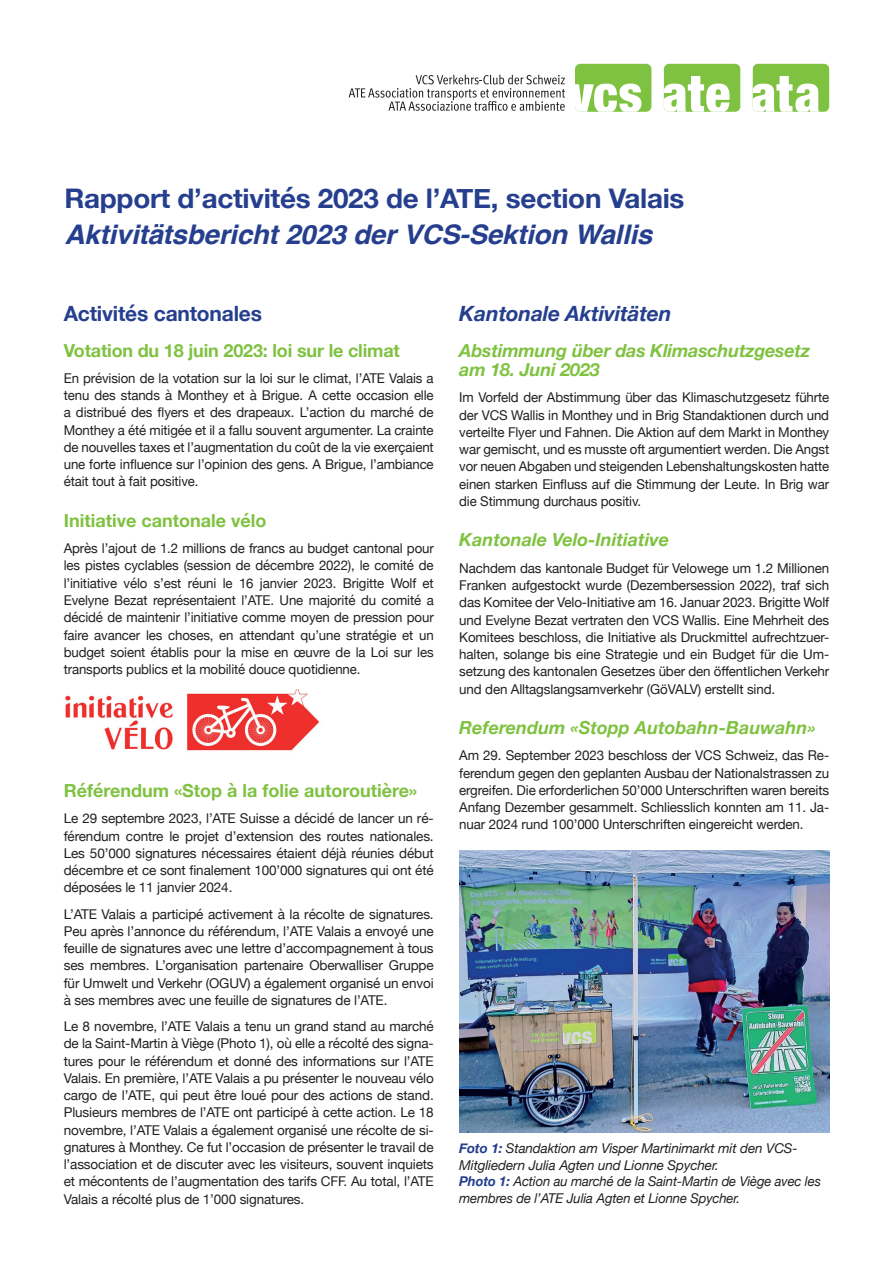
<style>
.page{position:relative;width:893px;height:1263px;background:#fff}
.page>*{position:absolute;margin:0;border:0;box-sizing:border-box;transform-origin:0 0}
.t1{font:700 27px "Helvetica Neue";letter-spacing:-.01em;color:#253f8e}
.t2{font:italic 700 27px "Helvetica";letter-spacing:-.01em;color:#253f8e}
.t3{font:italic 700 21px "Helvetica Neue";letter-spacing:-.01em;color:#253f8e}
.t4{font:700 21px "Helvetica Neue";letter-spacing:-.01em;color:#253f8e}
.t5{font:italic 700 18px/19.5px "Helvetica Neue";color:#7fc241}
.t6{font:700 18px "Helvetica Neue";color:#7fc241}
.t7{font:13.5px/17.2px "Helvetica Neue";letter-spacing:-.01em;color:#231f20;text-align:justify}
.t8{font:italic 13.5px/16.5px "Helvetica Neue";letter-spacing:-.01em;color:#231f20}
.s1{font-weight:700;color:#253f8e}
</style>
<div class="page">
<div style="left:753px;top:64px;width:76px;height:48px;background:#7fc241;border-radius:5px"></div>
<div style="left:664px;top:64px;width:76px;height:48px;background:#7fc241;border-radius:5px"></div>
<div style="left:575px;top:64px;width:76px;height:48px;background:#7fc241;border-radius:5px"></div>
<svg style="left:753px;top:76px;width:66px;height:36px"></svg>
<svg style="left:664px;top:76px;width:66px;height:36px"></svg>
<svg style="left:575px;top:84px;width:66px;height:28px"></svg>
<svg style="left:349px;top:75px;width:216px;height:36px"></svg>
<img style="left:65px;top:690px;width:255px;height:61px">
<img style="left:459px;top:851px;width:370px;height:282px">
<h1 class="t1" style="left:64px;top:178px;width:622px">Rapport d’activités 2023 de l’ATE, section Valais</h1>
<h1 class="t2" style="left:64px;top:218px;width:589px">Aktivitätsbericht 2023 der VCS-Sektion Wallis</h1>
<h2 class="t4" style="left:64px;top:297px;width:200px">Activités cantonales</h2>
<h3 class="t6" style="left:64px;top:336px;width:338px">Votation du 18 juin 2023: loi sur le climat</h3>
<p class="t7" style="left:64px;top:370px;width:371px">En prévision de la votation sur la loi sur le climat, l’ATE Valais a tenu des stands à Monthey et à Brigue. A cette occasion elle a distribué des flyers et des drapeaux. L’action du marché de Monthey a été mitigée et il a fallu souvent argumenter. La crainte de nouvelles taxes et l’augmentation du coût de la vie exerçaient une forte influence sur l’opinion des gens. A Brigue, l’ambiance était tout à fait positive.</p>
<h3 class="t6" style="left:64px;top:506px;width:204px">Initiative cantonale vélo</h3>
<p class="t7" style="left:64px;top:541px;width:371px">Après l’ajout de 1.2 millions de francs au budget cantonal pour les pistes cyclables (session de décembre 2022), le comité de l’initiative vélo s’est réuni le 16 janvier 2023. Brigitte Wolf et Evelyne Bezat représentaient l’ATE. Une majorité du comité a décidé de maintenir l’initiative comme moyen de pression pour faire avancer les choses, en attendant qu’une stratégie et un budget soient établis pour la mise en œuvre de la Loi sur les transports publics et la mobilité douce quotidienne.</p>
<h3 class="t6" style="left:64px;top:776px;width:355px">Référendum «Stop à la folie autoroutière»</h3>
<p class="t7" style="left:64px;top:811px;width:371px">Le 29 septembre 2023, l’ATE Suisse a décidé de lancer un ré&shy;férendum contre le projet d’extension des routes nationales.<br>Les 50’000 signatures nécessaires étaient déjà réunies début décembre et ce sont finalement 100’000 signatures qui ont été déposées le 11 janvier 2024.</p>
<p class="t7" style="left:64px;top:906px;width:371px">L’ATE Valais a participé activement à la récolte de signatures.<br>Peu après l’annonce du référendum, l’ATE Valais a envoyé une feuille de signatures avec une lettre d’accompagnement à tous ses membres. L’organisation partenaire Oberwalliser Gruppe für Umwelt und Verkehr (OGUV) a également organisé un envoi à ses membres avec une feuille de signatures de l’ATE.</p>
<p class="t7" style="left:64px;top:1018px;width:371px">Le 8 novembre, l’ATE Valais a tenu un grand stand au marché de la Saint-Martin à Viège (Photo 1), où elle a récolté des signa&shy;tures pour le référendum et donné des informations sur l’ATE Valais. En première, l’ATE Valais a pu présenter le nouveau vélo cargo de l’ATE, qui peut être loué pour des actions de stand.<br>Plusieurs membres de l’ATE ont participé à cette action. Le 18 novembre, l’ATE Valais a également organisé une récolte de si&shy;gnatures à Monthey. Ce fut l’occasion de présenter le travail de l’association et de discuter avec les visiteurs, souvent inquiets et mécontents de l’augmentation des tarifs CFF. Au total, l’ATE Valais a récolté plus de 1’000 signatures.</p>
<h2 class="t3" style="left:459px;top:297px;width:214px">Kantonale Aktivitäten</h2>
<h3 class="t5" style="left:459px;top:341px;width:352px">Abstimmung über das Klimaschutzgesetz am 18. Juni 2023</h3>
<p class="t7" style="left:459px;top:390px;width:371px">Im Vorfeld der Abstimmung über das Klimaschutzgesetz führte der VCS Wallis in Monthey und in Brig Standaktionen durch und verteilte Flyer und Fahnen. Die Aktion auf dem Markt in Monthey war gemischt, und es musste oft argumentiert werden. Die Angst vor neuen Abgaben und steigenden Lebenshaltungskosten hatte einen starken Einfluss auf die Stimmung der Leute. In Brig war die Stimmung durchaus positiv.</p>
<h3 class="t5" style="left:459px;top:531px;width:211px">Kantonale Velo-Initiative</h3>
<p class="t7" style="left:459px;top:560px;width:371px">Nachdem das kantonale Budget für Velowege um 1.2 Millionen Franken aufgestockt wurde (Dezembersession 2022), traf sich das Komitee der Velo-Initiative am 16. Januar 2023. Brigitte Wolf und Evelyne Bezat vertraten den VCS Wallis. Eine Mehrheit des Komitees beschloss, die Initiative als Druckmittel aufrechtzuer&shy;halten, solange bis eine Strategie und ein Budget für die Um&shy;setzung des kantonalen Gesetzes über den öffentlichen Verkehr und den Alltagslangsamverkehr (GöVALV) erstellt sind.</p>
<h3 class="t5" style="left:459px;top:718px;width:358px">Referendum «Stopp Autobahn-Bauwahn»</h3>
<p class="t7" style="left:459px;top:748px;width:371px">Am 29. September 2023 beschloss der VCS Schweiz, das Re&shy;ferendum gegen den geplanten Ausbau der Nationalstrassen zu ergreifen. Die erforderlichen 50’000 Unterschriften waren bereits Anfang Dezember gesammelt. Schliesslich konnten am 11. Ja&shy;nuar 2024 rund 100’000 Unterschriften eingereicht werden.</p>
<p class="t8" style="left:459px;top:1141px;width:363px"><span class="s1">Foto 1:</span> Standaktion am Visper Martinimarkt mit den VCS-Mitgliedern Julia Agten und Lionne Spycher.<br><span class="s1">Photo 1:</span> Action au marché de la Saint-Martin de Viège avec les membres de l’ATE Julia Agten et Lionne Spycher.</p>
</div>
